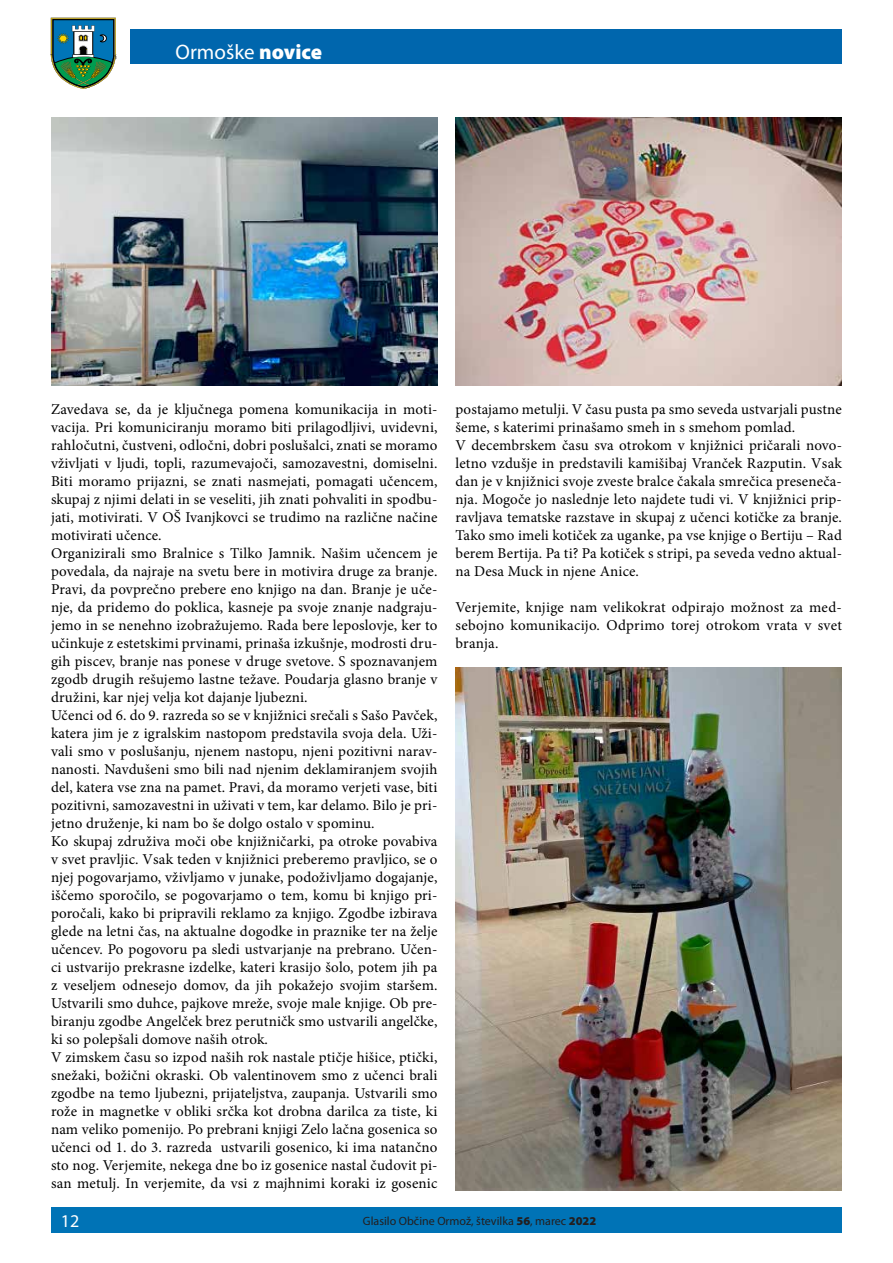
<style>
.page{position:relative;width:893px;height:1263px;background:#fff}
.page>*{position:absolute;margin:0;border:0;box-sizing:border-box;transform-origin:0 0}
.t1{font:21px "Myriad Pro";color:#fff}
.t2{font:18px "Myriad Pro";color:#fff}
.t3{font:15px/18px "Minion Pro";letter-spacing:.01em;color:#000}
.t4{font:12px "Myriad Pro";color:#231f20}
.s1{font-weight:900}
</style>
<div class="page">
<div style="left:131px;top:30px;width:711px;height:34px;background:#0066ad"></div>
<div style="left:51px;top:1208px;width:791px;height:25px;background:#0073b6"></div>
<img style="left:51px;top:18px;width:65px;height:71px">
<img style="left:455px;top:117px;width:387px;height:269px">
<img style="left:455px;top:668px;width:387px;height:522px">
<img style="left:51px;top:117px;width:386px;height:269px">
<h1 class="t1" style="left:176px;top:41px;width:148px">Ormoške <span class="s1">novice</span></h1>
<p class="t3" style="left:51px;top:400px;width:388px">Zavedava se, da je ključnega pomena komunikacija in moti&shy;vacija. Pri komuniciranju moramo biti prilagodljivi, uvidevni, rahločutni, čustveni, odločni, dobri poslušalci, znati se moramo vživljati v ljudi, topli, razumevajoči, samozavestni, domiselni.<br>Biti moramo prijazni, se znati nasmejati, pomagati učencem, skupaj z njimi delati in se veseliti, jih znati pohvaliti in spodbu&shy;jati, motivirati. V OŠ Ivanjkovci se trudimo na različne načine motivirati učence.<br>Organizirali smo Bralnice s Tilko Jamnik. Našim učencem je povedala, da najraje na svetu bere in motivira druge za branje.<br>Pravi, da povprečno prebere eno knjigo na dan. Branje je uče&shy;nje, da pridemo do poklica, kasneje pa svoje znanje nadgraju&shy;jemo in se nenehno izobražujemo. Rada bere leposlovje, ker to učinkuje z estetskimi prvinami, prinaša izkušnje, modrosti dru&shy;gih piscev, branje nas ponese v druge svetove. S spoznavanjem zgodb drugih rešujemo lastne težave. Poudarja glasno branje v družini, kar njej velja kot dajanje ljubezni.<br>Učenci od 6. do 9. razreda so se v knjižnici srečali s Sašo Pavček, katera jim je z igralskim nastopom predstavila svoja dela. Uži&shy;vali smo v poslušanju, njenem nastopu, njeni pozitivni narav&shy;nanosti. Navdušeni smo bili nad njenim deklamiranjem svojih del, katera vse zna na pamet. Pravi, da moramo verjeti vase, biti pozitivni, samozavestni in uživati v tem, kar delamo. Bilo je pri&shy;jetno druženje, ki nam bo še dolgo ostalo v spominu.<br>Ko skupaj združiva moči obe knjižničarki, pa otroke povabiva v svet pravljic. Vsak teden v knjižnici preberemo pravljico, se o njej pogovarjamo, vživljamo v junake, podoživljamo dogajanje, iščemo sporočilo, se pogovarjamo o tem, komu bi knjigo pri&shy;poročali, kako bi pripravili reklamo za knjigo. Zgodbe izbirava glede na letni čas, na aktualne dogodke in praznike ter na želje učencev. Po pogovoru pa sledi ustvarjanje na prebrano. Učen&shy;ci ustvarijo prekrasne izdelke, kateri krasijo šolo, potem jih pa z veseljem odnesejo domov, da jih pokažejo svojim staršem.<br>Ustvarili smo duhce, pajkove mreže, svoje male knjige. Ob pre&shy;biranju zgodbe Angelček brez perutničk smo ustvarili angelčke, ki so polepšali domove naših otrok.<br>V zimskem času so izpod naših rok nastale ptičje hišice, ptički, snežaki, božični okraski. Ob valentinovem smo z učenci brali zgodbe na temo ljubezni, prijateljstva, zaupanja. Ustvarili smo rože in magnetke v obliki srčka kot drobna darilca za tiste, ki nam veliko pomenijo. Po prebrani knjigi Zelo lačna gosenica so učenci od 1. do 3. razreda ustvarili gosenico, ki ima natančno sto nog. Verjemite, nekega dne bo iz gosenice nastal čudovit pi&shy;san metulj. In verjemite, da vsi z majhnimi koraki iz gosenic</p>
<p class="t3" style="left:455px;top:400px;width:388px">postajamo metulji. V času pusta pa smo seveda ustvarjali pustne šeme, s katerimi prinašamo smeh in s smehom pomlad.<br>V decembrskem času sva otrokom v knjižnici pričarali novo&shy;letno vzdušje in predstavili kamišibaj Vranček Razputin. Vsak dan je v knjižnici svoje zveste bralce čakala smrečica preseneča&shy;nja. Mogoče jo naslednje leto najdete tudi vi. V knjižnici prip&shy;ravljava tematske razstave in skupaj z učenci kotičke za branje.<br>Tako smo imeli kotiček za uganke, pa vse knjige o Bertiju – Rad berem Bertija. Pa ti? Pa kotiček s stripi, pa seveda vedno aktual&shy;na Desa Muck in njene Anice.</p>
<p class="t3" style="left:455px;top:598px;width:388px;text-align:justify">Verjemite, knjige nam velikokrat odpirajo možnost za med&shy;sebojno komunikacijo. Odprimo torej otrokom vrata v svet branja.</p>
<p class="t2" style="left:61px;top:1211px;width:20px">12</p>
<p class="t4" style="left:363px;top:1214px;width:235px">Glasilo Občine Ormož, številka <span class="s1">56</span>, marec <span class="s1">2022</span></p>
</div>
